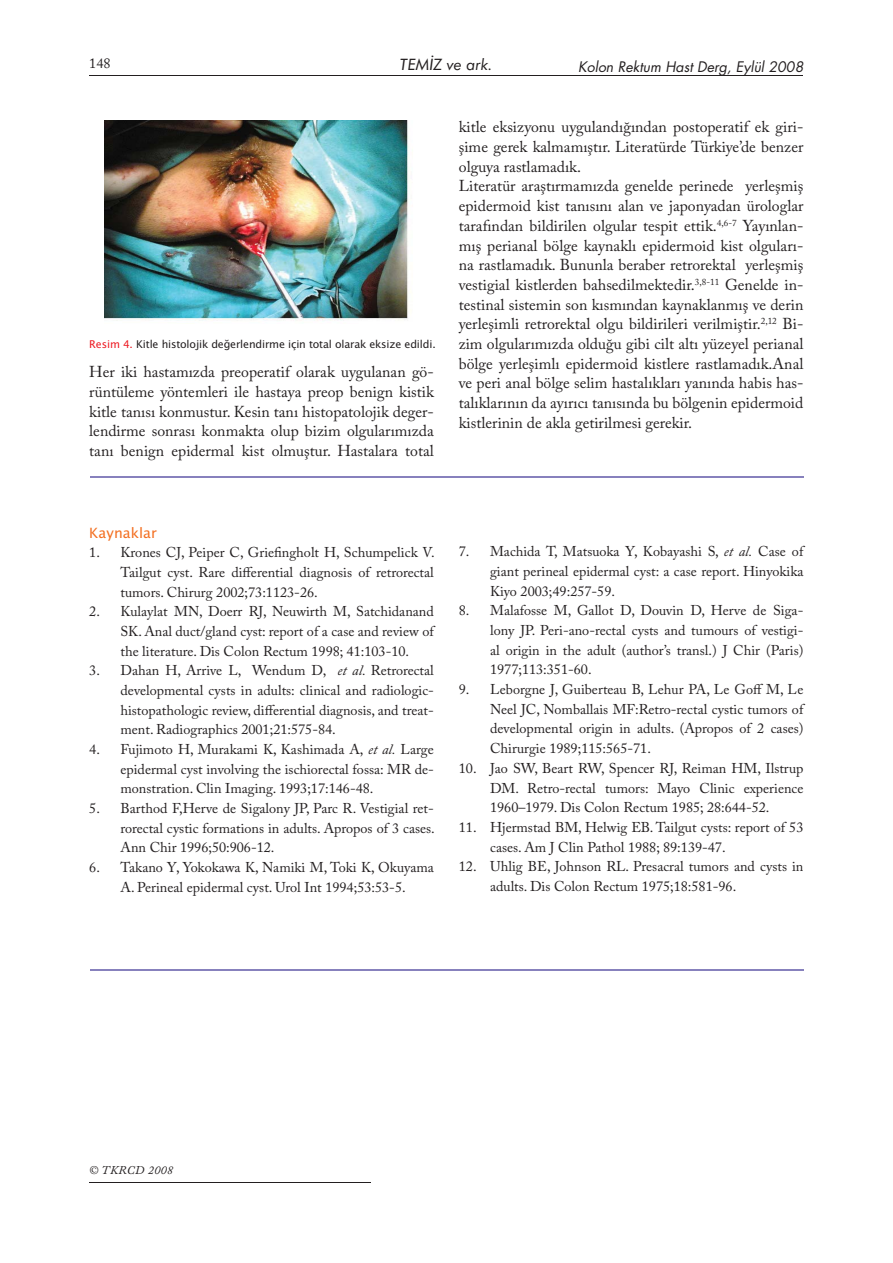
<style>
.page{position:relative;width:893px;height:1263px;background:#fff}
.page>*{position:absolute;margin:0;border:0;box-sizing:border-box;transform-origin:0 0}
.t1{font:15.75px/19.6px "Adobe Caslon Pro";color:#231f20}
.t2{font:italic 15.75px "Futura BT";color:#231f20}
.t3{font:14.1px/19.6px "Adobe Caslon Pro";color:#231f20;text-align:justify}
.t4{font:italic 14.1px "Futura Beyaz";color:#231f20}
.t5{font:14.1px "Lucida Sans Unicode";letter-spacing:.01em;color:#f36f21}
.t6{font:italic 11.85px "Adobe Caslon Pro";letter-spacing:.04em;color:#231f20}
.t7{font:10.65px "Lucida Sans Unicode";letter-spacing:-.015em;color:#231f20}
.s1{color:#ed1c24}
.s2{font-style:italic}
</style>
<div class="page">
<hr style="left:89px;top:1182px;width:281px;height:1px;background:#231f20">
<hr style="left:89px;top:76px;width:714px;height:1px;background:#231f20">
<hr style="left:90px;top:477px;width:713px;height:1px;background:#8781bd">
<hr style="left:90px;top:969px;width:713px;height:2px;background:#8781bd">
<img style="left:104px;top:121px;width:304px;height:200px">
<p class="t3" style="left:89px;top:55px;width:23px">148</p>
<p class="t2" style="left:400px;top:55px;width:94px">TEMİZ ve ark.</p>
<p class="t4" style="left:578px;top:59px;width:227px">Kolon Rektum Hast Derg, Eylül 2008</p>
<p class="t7" style="left:89px;top:340px;width:348px"><span class="s1">Resim 4.</span> Kitle histolojik değerlendirme için total olarak eksize edildi.</p>
<p class="t1" style="left:89px;top:364px;width:346px;text-align:justify">Her iki hastamızda preoperatif olarak uygulanan gö&shy;rüntüleme yöntemleri ile hastaya preop benign kistik kitle tanısı konmustur. Kesin tanı histopatolojik deger&shy;lendirme sonrası konmakta olup bizim olgularımızda tanı benign epidermal kist olmuştur. Hastalara total</p>
<p class="t1" style="left:459px;top:119px;width:346px">kitle eksizyonu uygulandığından postoperatif ek giri&shy;şime gerek kalmamıştır. Literatürde Türkiye’de benzer olguya rastlamadık.<br>Literatür araştırmamızda genelde perinede yerleşmiş epidermoid kist tanısını alan ve japonyadan ürologlar tarafından bildirilen olgular tespit ettik.<sup>4,6-7</sup> Yayınlan&shy;mış perianal bölge kaynaklı epidermoid kist olguları&shy;na rastlamadık. Bununla beraber retrorektal yerleşmiş vestigial kistlerden bahsedilmektedir.<sup>3,8-11</sup> Genelde in&shy;testinal sistemin son kısmından kaynaklanmış ve derin yerleşimli retrorektal olgu bildirileri verilmiştir.<sup>2,12</sup> Bi&shy;zim olgularımızda olduğu gibi cilt altı yüzeyel perianal bölge yerleşimlı epidermoid kistlere rastlamadık.Anal ve peri anal bölge selim hastalıkları yanında habis has&shy;talıklarının da ayırıcı tanısında bu bölgenin epidermoid kistlerinin de akla getirilmesi gerekir.</p>
<p class="t5" style="left:89px;top:527px;width:69px">Kaynaklar</p>
<p class="t3" style="left:120px;top:544px;width:316px;text-indent:-31px">1. Krones CJ, Peiper C, Griefingholt H, Schumpelick V.<br>Tailgut cyst. Rare differential diagnosis of retrorectal tumors. Chirurg 2002;73:1123-26.</p>
<p class="t3" style="left:120px;top:603px;width:315px;text-indent:-31px">2. Kulaylat MN, Doerr RJ, Neuwirth M, Satchidanand SK. Anal duct/gland cyst: report of a case and review of the literature. Dis Colon Rectum 1998; 41:103-10.</p>
<p class="t3" style="left:120px;top:662px;width:315px;text-indent:-31px">3. Dahan H, Arrive L, Wendum D, <span class="s2">et al.</span> Retrorectal developmental cysts in adults: clinical and radiologic&shy;histopathologic review, differential diagnosis, and treat&shy;ment. Radiographics 2001;21:575-84.</p>
<p class="t3" style="left:120px;top:741px;width:315px;text-indent:-31px">4. Fujimoto H, Murakami K, Kashimada A, <span class="s2">et al.</span> Large epidermal cyst involving the ischiorectal fossa: MR de&shy;monstration. Clin Imaging. 1993;17:146-48.</p>
<p class="t3" style="left:120px;top:800px;width:316px;text-indent:-31px">5. Barthod F,Herve de Sigalony JP, Parc R. Vestigial ret&shy;rorectal cystic formations in adults. Apropos of 3 cases.<br>Ann Chir 1996;50:906-12.</p>
<p class="t3" style="left:89px;top:859px;width:346px;text-align:center">6. Takano Y, Yokokawa K, Namiki M, Toki K, Okuyama<br>A. Perineal epidermal cyst. Urol Int 1994;53:53-5.</p>
<p class="t3" style="left:490px;top:543px;width:315px;text-indent:-31px">7. Machida T, Matsuoka Y, Kobayashi S, <span class="s2">et al.</span> Case of giant perineal epidermal cyst: a case report. Hinyokika Kiyo 2003;49:257-59.</p>
<p class="t3" style="left:490px;top:602px;width:315px;text-indent:-31px">8. Malafosse M, Gallot D, Douvin D, Herve de Siga&shy;lony JP. Peri-ano-rectal cysts and tumours of vestigi&shy;al origin in the adult (author’s transl.) J Chir (Paris)<br>1977;113:351-60.</p>
<p class="t3" style="left:490px;top:681px;width:315px;text-indent:-31px">9. Leborgne J, Guiberteau B, Lehur PA, Le Goff M, Le Neel JC, Nomballais MF:Retro-rectal cystic tumors of developmental origin in adults. (Apropos of 2 cases)<br>Chirurgie 1989;115:565-71.</p>
<p class="t3" style="left:490px;top:760px;width:315px;text-indent:-31px">10. Jao SW, Beart RW, Spencer RJ, Reiman HM, Ilstrup DM. Retro-rectal tumors: Mayo Clinic experience 1960–1979. Dis Colon Rectum 1985; 28:644-52.</p>
<p class="t3" style="left:490px;top:819px;width:315px;text-indent:-31px">11. Hjermstad BM, Helwig EB. Tailgut cysts: report of 53 cases. Am J Clin Pathol 1988; 89:139-47.</p>
<p class="t3" style="left:490px;top:858px;width:315px;text-indent:-31px">12. Uhlig BE, Johnson RL. Presacral tumors and cysts in adults. Dis Colon Rectum 1975;18:581-96.</p>
<p class="t6" style="left:89px;top:1166px;width:85px">© TKRCD 2008</p>
</div>
